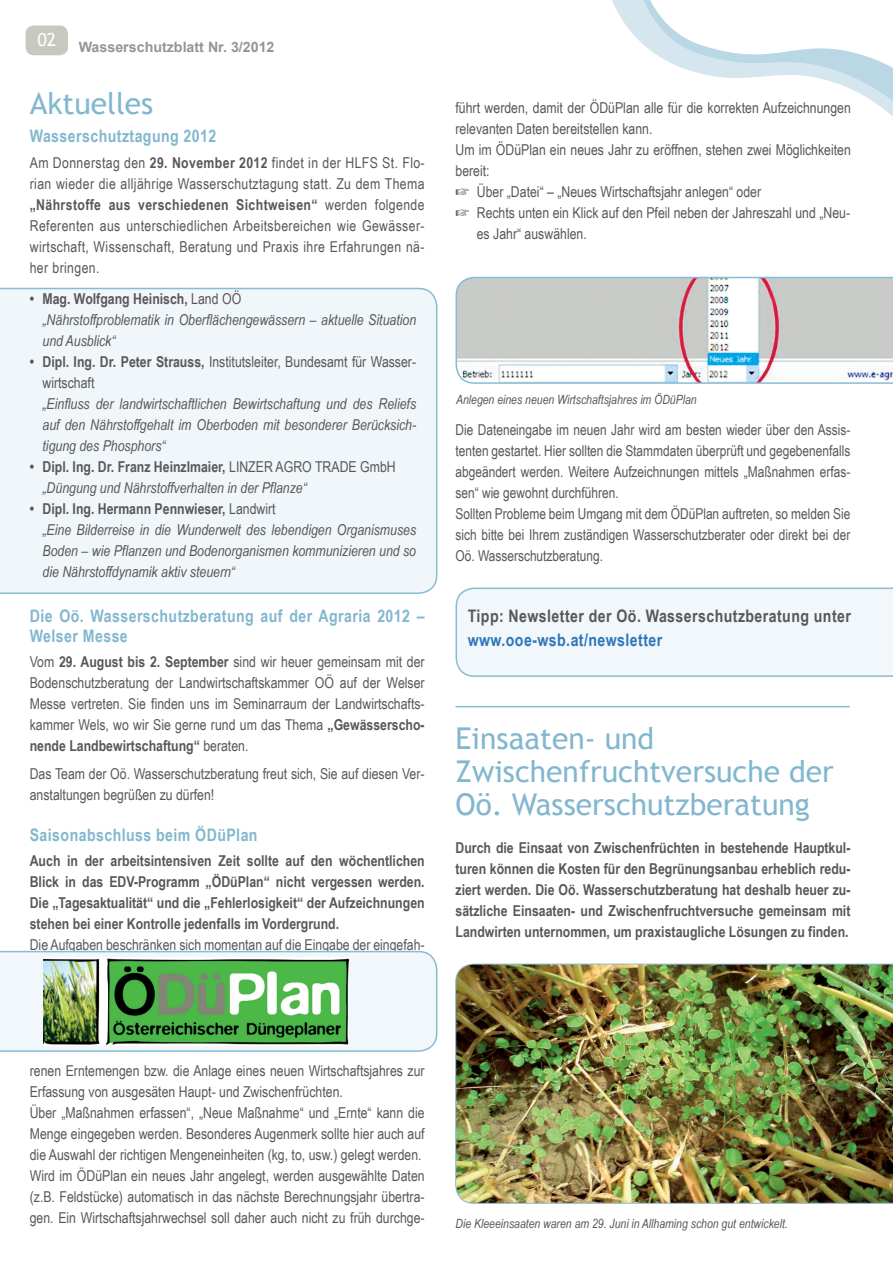
<style>
.page{position:relative;width:893px;height:1263px;background:#fff}
.page>*{position:absolute;margin:0;border:0;box-sizing:border-box;transform-origin:0 0}
.t1{font:30px/33px "Trebuchet MS";color:#82b7cf}
.t2{font:700 17.25px/19.5px "Arial Narrow";letter-spacing:.025em;color:#82b7cf}
.t3{font:700 17.25px "Arial Narrow";letter-spacing:.025em;color:#57585a}
.t4{font:700 17.25px "Arial Narrow";letter-spacing:.025em;color:#2e76bc}
.t5{font:15px/21px "Arial Narrow";color:#57585a}
.t6{font:italic 15px/21px "Arial Narrow";color:#57585a}
.t7{font:700 15px/21px "Arial Narrow";color:#57585a;text-align:justify}
.t8{font:700 14.25px "Arial";color:#939598}
.t9{font:italic 12.75px "Arial Narrow";color:#57585a}
.s1{font-weight:700}
.s2{font-weight:700;font-style:normal}
.s3{font-style:normal}
</style>
<div class="page">
<svg style="left:612px;top:0;width:18px;height:30px"></svg>
<svg style="left:633px;top:0;width:260px;height:116px"></svg>
<div style="left:0;top:287px;width:438px;height:307px;background:#f0f6f9"></div>
<hr style="left:455px;top:706px;width:395px;height:1px;background:#86bcd5">
<svg style="left:0;top:950px;width:438px;height:102px"></svg>
<img style="left:44px;top:958px;width:305px;height:87px">
<svg style="left:455px;top:276px;width:438px;height:108px"></svg>
<img style="left:455px;top:964px;width:438px;height:239px">
<div style="left:455px;top:587px;width:438px;height:90px;background:#f1f7fa"></div>
<div style="left:26px;top:26px;width:42px;height:29px;background:#c8c7c0;border-radius:9px"></div>
<p class="t8" style="left:37px;top:39px;width:239px"><sup>02</sup> Wasserschutzblatt Nr. 3/2012</p>
<h1 class="t1" style="left:30px;top:88px;width:125px">Aktuelles</h1>
<p class="t2" style="left:30px;top:126px;width:188px">Wasserschutztagung 2012</p>
<p class="t5" style="left:30px;top:152px;width:396px;text-align:justify">Am Donnerstag den <span class="s1">29. November 2012</span> findet in der HLFS St. Flo&shy;rian wieder die alljährige Wasserschutztagung statt. Zu dem Thema <span class="s1">„Nährstoffe aus verschiedenen Sichtweisen“</span> werden folgende Referenten aus unterschiedlichen Arbeitsbereichen wie Gewässer&shy;wirtschaft, Wissenschaft, Beratung und Praxis ihre Erfahrungen nä&shy;her bringen.</p>
<p class="t6" style="left:43px;top:288px;width:375px;text-indent:-13px"><span class="s2">• Mag. Wolfgang Heinisch,</span> <span class="s3">Land OÖ<br></span>„Nährstoffproblematik in Oberflächengewässern – aktuelle Situation und Ausblick“</p>
<p class="t5" style="left:43px;top:351px;width:375px;text-indent:-13px"><span class="s1">• Dipl. Ing. Dr. Peter Strauss,</span> Institutsleiter, Bundesamt für Wasser&shy;wirtschaft</p>
<p class="t6" style="left:43px;top:393px;width:375px;text-align:justify">„Einfluss der landwirtschaftlichen Bewirtschaftung und des Reliefs auf den Nährstoffgehalt im Oberboden mit besonderer Berücksich&shy;tigung des Phosphors“</p>
<p class="t6" style="left:43px;top:456px;width:355px;text-indent:-13px"><span class="s2">• Dipl. Ing. Dr. Franz Heinzlmaier,</span> <span class="s3">LINZER AGRO TRADE GmbH </span>„Düngung und Nährstoffverhalten in der Pflanze“</p>
<p class="t6" style="left:43px;top:498px;width:375px;text-indent:-13px"><span class="s2">• Dipl. Ing. Hermann Pennwieser,</span> <span class="s3">Landwirt<br></span>„Eine Bilderreise in die Wunderwelt des lebendigen Organismuses Boden – wie Pflanzen und Bodenorganismen kommunizieren und so die Nährstoffdynamik aktiv steuern“</p>
<p class="t2" style="left:30px;top:606px;width:396px">Die Oö. Wasserschutzberatung auf der Agraria 2012 –<br>Welser Messe</p>
<p class="t5" style="left:30px;top:651px;width:396px;text-align:justify">Vom <span class="s1">29. August bis 2. September</span> sind wir heuer gemeinsam mit der Bodenschutzberatung der Landwirtschaftskammer OÖ auf der Welser Messe vertreten. Sie finden uns im Seminarraum der Landwirtschafts&shy;kammer Wels, wo wir Sie gerne rund um das Thema <span class="s1">„Gewässerscho&shy;nende Landbewirtschaftung“</span> beraten.</p>
<p class="t5" style="left:30px;top:763px;width:396px">Das Team der Oö. Wasserschutzberatung freut sich, Sie auf diesen Ver&shy;anstaltungen begrüßen zu dürfen!</p>
<p class="t2" style="left:30px;top:824px;width:229px">Saisonabschluss beim ÖDüPlan</p>
<p class="t7" style="left:30px;top:850px;width:396px">Auch in der arbeitsintensiven Zeit sollte auf den wöchentlichen Blick in das EDV-Programm „ÖDüPlan“ nicht vergessen werden.<br>Die „Tagesaktualität“ und die „Fehlerlosigkeit“ der Aufzeichnungen stehen bei einer Kontrolle jedenfalls im Vordergrund.</p>
<p class="t5" style="left:30px;top:934px;width:396px">Die Aufgaben beschränken sich momentan auf die Eingabe der eingefah-</p>
<p class="t5" style="left:455px;top:97px;width:397px">führt werden, damit der ÖDüPlan alle für die korrekten Aufzeichnungen</p>
<p class="t5" style="left:455px;top:118px;width:198px">relevanten Daten bereitstellen kann.</p>
<p class="t5" style="left:455px;top:139px;width:397px">Um im ÖDüPlan ein neues Jahr zu eröffnen, stehen zwei Möglichkeiten</p>
<p class="t5" style="left:455px;top:160px;width:36px">bereit:</p>
<p class="t5" style="left:455px;top:181px;width:307px">☞ Über „Datei“ – „Neues Wirtschaftsjahr anlegen“ oder</p>
<p class="t5" style="left:455px;top:202px;width:396px">☞ Rechts unten ein Klick auf den Pfeil neben der Jahreszahl und „Neu-</p>
<p class="t5" style="left:477px;top:223px;width:112px">es Jahr“ auswählen.</p>
<p class="t9" style="left:456px;top:392px;width:242px">Anlegen eines neuen Wirtschaftsjahres im ÖDüPlan</p>
<p class="t5" style="left:455px;top:419px;width:396px">Die Dateneingabe im neuen Jahr wird am besten wieder über den Assis&shy;tenten gestartet. Hier sollten die Stammdaten überprüft und gegebenenfalls abgeändert werden. Weitere Aufzeichnungen mittels „Maßnahmen erfas&shy;sen“ wie gewohnt durchführen.<br>Sollten Probleme beim Umgang mit dem ÖDüPlan auftreten, so melden Sie sich bitte bei Ihrem zuständigen Wasserschutzberater oder direkt bei der Oö. Wasserschutzberatung.</p>
<p class="t3" style="left:468px;top:606px;width:385px">Tipp: Newsletter der Oö. Wasserschutzberatung unter</p>
<p class="t4" style="left:468px;top:630px;width:196px">www.ooe-wsb.at/newsletter</p>
<h1 class="t1" style="left:455px;top:723px;width:380px">Einsaaten- und<br>Zwischenfruchtversuche der<br>Oö. Wasserschutzberatung</h1>
<p class="t7" style="left:455px;top:837px;width:396px">Durch die Einsaat von Zwischenfrüchten in bestehende Hauptkul&shy;turen können die Kosten für den Begrünungsanbau erheblich redu&shy;ziert werden. Die Oö. Wasserschutzberatung hat deshalb heuer zu&shy;sätzliche Einsaaten- und Zwischenfruchtversuche gemeinsam mit Landwirten unternommen, um praxistaugliche Lösungen zu finden.</p>
<p class="t5" style="left:30px;top:1060px;width:396px">renen Erntemengen bzw. die Anlage eines neuen Wirtschaftsjahres zur Erfassung von ausgesäten Haupt- und Zwischenfrüchten.<br>Über „Maßnahmen erfassen“, „Neue Maßnahme“ und „Ernte“ kann die Menge eingegeben werden. Besonderes Augenmerk sollte hier auch auf die Auswahl der richtigen Mengeneinheiten (kg, to, usw.) gelegt werden.<br>Wird im ÖDüPlan ein neues Jahr angelegt, werden ausgewählte Daten (z.B. Feldstücke) automatisch in das nächste Berechnungsjahr übertra&shy;gen. Ein Wirtschaftsjahrwechsel soll daher auch nicht zu früh durchge-</p>
<p class="t9" style="left:455px;top:1216px;width:334px">Die Kleeeinsaaten waren am 29. Juni in Allhaming schon gut entwickelt.</p>
</div>
